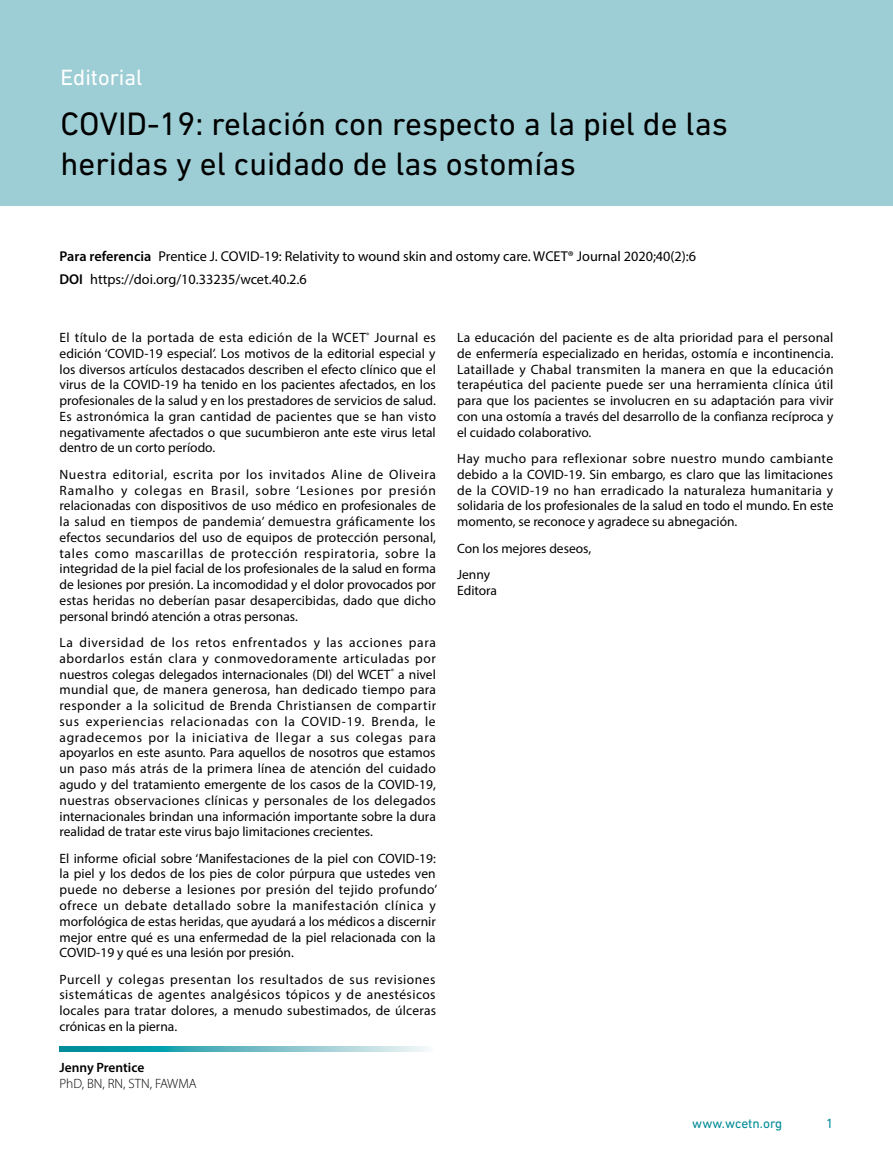
<style>
.page{position:relative;width:893px;height:1149px;background:#fff}
.page>*{position:absolute;margin:0;border:0;box-sizing:border-box;transform-origin:0 0}
.t1{font:33px/39.6px "DIN Next LT Pro";color:#000}
.t2{font:22.5px "DIN Next LT Pro";color:#fff}
.t3{font:14.25px/22.2px "Myriad Pro";color:#000}
.t4{font:13.5px/15.8px "Myriad Pro";color:#000;text-align:justify}
.t5{font:300 13.5px "Myriad Pro";color:#000}
.t6{font:13.5px "DIN Next LT Pro";color:#008a97}
.t7{font:600 13.5px "Myriad Pro";color:#000}
.s1{font-weight:600}
</style>
<div class="page">
<div style="left:0;top:0;width:893px;height:205px;background:#9dced5"></div>
<svg style="left:60px;top:1046px;width:368px;height:5px;background:#64bac3"></svg>
<h2 class="t2" style="left:61px;top:64px;width:83px">Editorial</h2>
<h1 class="t1" style="left:61px;top:104px;width:669px">COVID-19: relación con respecto a la piel de las heridas y el cuidado de las ostomías</h1>
<p class="t3" style="left:60px;top:245px;width:638px"><span class="s1">Para referencia</span> Prentice J. COVID-19: Relativity to wound skin and ostomy care. WCET® Journal 2020;40(2):6<br><span class="s1">DOI</span> https://doi.org/10.33235/wcet.40.2.6</p>
<p class="t4" style="left:60px;top:329px;width:378px">El título de la portada de esta edición de la WCET<sup>®</sup> Journal es edición ‘COVID-19 especial’. Los motivos de la editorial especial y los diversos artículos destacados describen el efecto clínico que el virus de la COVID-19 ha tenido en los pacientes afectados, en los profesionales de la salud y en los prestadores de servicios de salud.<br>Es astronómica la gran cantidad de pacientes que se han visto negativamente afectados o que sucumbieron ante este virus letal dentro de un corto período.</p>
<p class="t4" style="left:60px;top:466px;width:378px">Nuestra editorial, escrita por los invitados Aline de Oliveira Ramalho y colegas en Brasil, sobre ‘Lesiones por presión relacionadas con dispositivos de uso médico en profesionales de la salud en tiempos de pandemia’ demuestra gráficamente los efectos secundarios del uso de equipos de protección personal, tales como mascarillas de protección respiratoria, sobre la integridad de la piel facial de los profesionales de la salud en forma de lesiones por presión. La incomodidad y el dolor provocados por estas heridas no deberían pasar desapercibidas, dado que dicho personal brindó atención a otras personas.</p>
<p class="t4" style="left:60px;top:634px;width:378px">La diversidad de los retos enfrentados y las acciones para abordarlos están clara y conmovedoramente articuladas por nuestros colegas delegados internacionales (DI) del WCET<sup>®</sup> a nivel mundial que, de manera generosa, han dedicado tiempo para responder a la solicitud de Brenda Christiansen de compartir sus experiencias relacionadas con la COVID-19. Brenda, le agradecemos por la iniciativa de llegar a sus colegas para apoyarlos en este asunto. Para aquellos de nosotros que estamos un paso más atrás de la primera línea de atención del cuidado agudo y del tratamiento emergente de los casos de la COVID-19, nuestras observaciones clínicas y personales de los delegados internacionales brindan una información importante sobre la dura realidad de tratar este virus bajo limitaciones crecientes.</p>
<p class="t4" style="left:60px;top:849px;width:379px">El informe oficial sobre ‘Manifestaciones de la piel con COVID-19: la piel y los dedos de los pies de color púrpura que ustedes ven puede no deberse a lesiones por presión del tejido profundo’ ofrece un debate detallado sobre la manifestación clínica y morfológica de estas heridas, que ayudará a los médicos a discernir mejor entre qué es una enfermedad de la piel relacionada con la COVID-19 y qué es una lesión por presión.</p>
<p class="t4" style="left:60px;top:970px;width:378px">Purcell y colegas presentan los resultados de sus revisiones sistemáticas de agentes analgésicos tópicos y de anestésicos locales para tratar dolores, a menudo subestimados, de úlceras crónicas en la pierna.</p>
<p class="t7" style="left:60px;top:1058px;width:86px">Jenny Prentice</p>
<p class="t5" style="left:60px;top:1075px;width:139px">PhD, BN, RN, STN, FAWMA</p>
<p class="t4" style="left:457px;top:329px;width:378px">La educación del paciente es de alta prioridad para el personal de enfermería especializado en heridas, ostomía e incontinencia.<br>Lataillade y Chabal transmiten la manera en que la educación terapéutica del paciente puede ser una herramienta clínica útil para que los pacientes se involucren en su adaptación para vivir con una ostomía a través del desarrollo de la confianza recíproca y el cuidado colaborativo.</p>
<p class="t4" style="left:457px;top:450px;width:378px">Hay mucho para reflexionar sobre nuestro mundo cambiante debido a la COVID-19. Sin embargo, es claro que las limitaciones de la COVID-19 no han erradicado la naturaleza humanitaria y solidaria de los profesionales de la salud en todo el mundo. En este momento, se reconoce y agradece su abnegación.</p>
<p class="t4" style="left:457px;top:534px;width:136px;line-height:26.4px">Con los mejores deseos,<br>Jenny</p>
<p class="t4" style="left:457px;top:582px;width:42px">Editora</p>
<p class="t6" style="left:692px;top:1114px;width:92px">www.wcetn.org</p>
<p class="t6" style="left:826px;top:1114px;width:9px">1</p>
</div>
